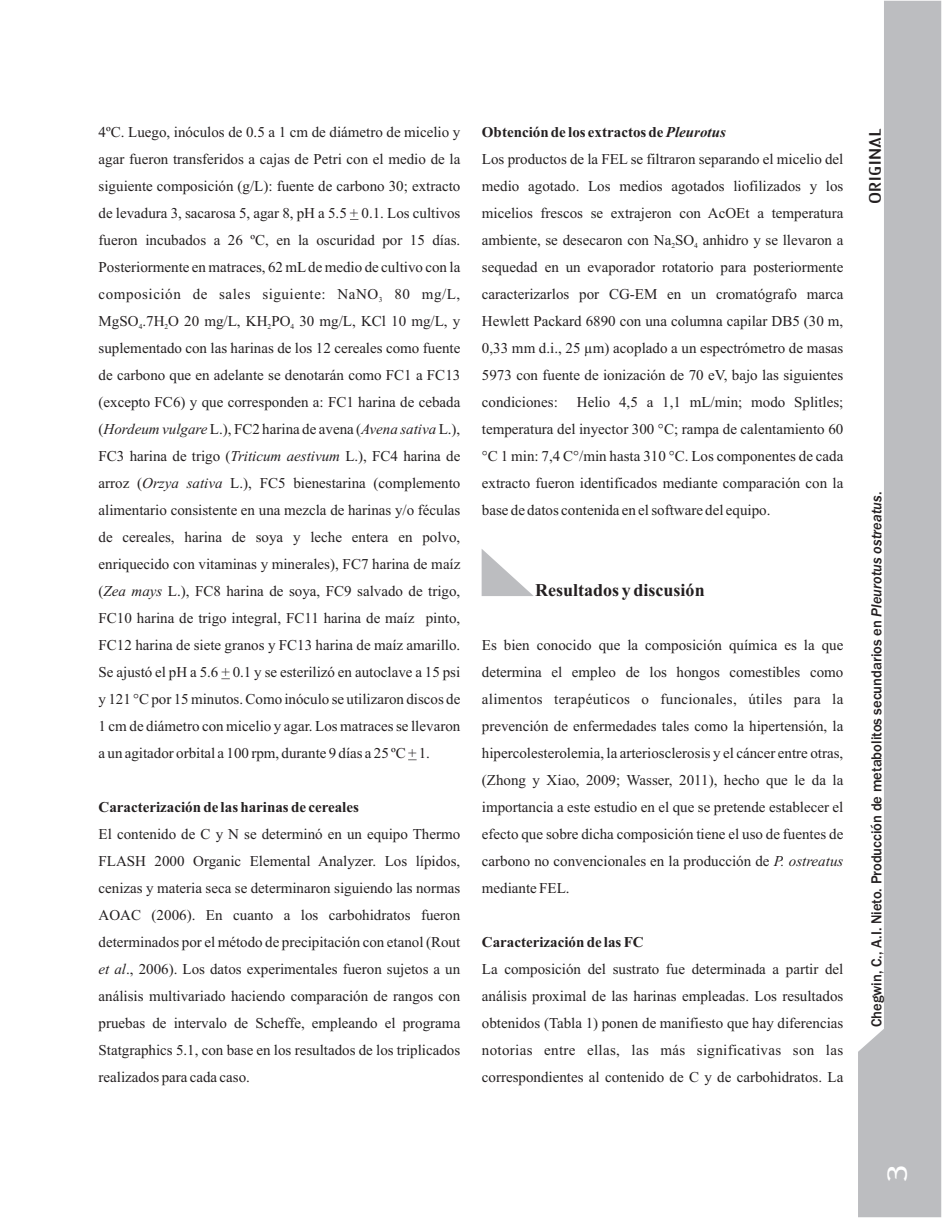
<style>
.page{position:relative;width:942px;height:1218px;background:#fff}
.page>*{position:absolute;margin:0;border:0;box-sizing:border-box;transform-origin:0 0}
.t1{font:24.75px "Architecture Plain";color:#fff;scale:1.94 1}
.t2{font:700 18px "Times New Roman";color:#231f20}
.t3{font:15px/27px "Times New Roman";color:#231f20;text-align:justify}
.t4{font:500 15px "Franklin Gothic";color:#231f20}
.t5{font:700 15px "Times New Roman";color:#231f20}
.t6{font:15px "Architecture Plain";color:#231f20;scale:1.94 1}
.t7{font:7.5px "Times New Roman";color:#231f20}
.s1{font-style:italic}
.s2{font-weight:700}
.s3{font-weight:700;font-style:italic}
</style>
<div class="page">
<svg style="left:858px;top:1px;width:82px;height:1216px;fill:#bcbdc0"></svg>
<svg style="left:481px;top:549px;width:52px;height:47px"></svg>
<p class="t3" style="left:99px;top:120px;width:363px">4ºC. Luego, inóculos de 0.5 a 1 cm de diámetro de micelio y agar fueron transferidos a cajas de Petri con el medio de la siguiente composición (g/L): fuente de carbono 30; extracto de levadura 3, sacarosa 5, agar 8, pH a 5.5 + 0.1. Los cultivos fueron incubados a 26 ºC, en la oscuridad por 15 días.<br>Posteriormente en matraces, 62 mLde medio de cultivo con la composición de sales siguiente: NaNO 80 mg/L,</p>
<p class="t7" style="left:379px;top:297px;width:5px">3</p>
<p class="t3" style="left:99px;top:309px;width:363px">MgSO .7H O 20 mg/L, KH PO 30 mg/L, KCl 10 mg/L, y</p>
<p class="t7" style="left:139px;top:324px;width:5px">4</p>
<p class="t7" style="left:164px;top:324px;width:5px">2</p>
<p class="t7" style="left:267px;top:324px;width:5px">2</p>
<p class="t7" style="left:290px;top:324px;width:5px">4</p>
<p class="t3" style="left:99px;top:336px;width:363px">suplementado con las harinas de los 12 cereales como fuente de carbono que en adelante se denotarán como FC1 a FC13 (excepto FC6) y que corresponden a: FC1 harina de cebada (<span class="s1">Hordeum vulgare</span> L.), FC2 harina de avena (<span class="s1">Avena sativa</span> L.), FC3 harina de trigo (<span class="s1">Triticum aestivum</span> L.), FC4 harina de arroz (<span class="s1">Orzya sativa</span> L.), FC5 bienestarina (complemento alimentario consistente en una mezcla de harinas y/o féculas de cereales, harina de soya y leche entera en polvo, enriquecido con vitaminas y minerales), FC7 harina de maíz (<span class="s1">Zea mays</span> L.), FC8 harina de soya, FC9 salvado de trigo, FC10 harina de trigo integral, FC11 harina de maíz pinto, FC12 harina de siete granos y FC13 harina de maíz amarillo.<br>Se ajustó el pH a 5.6 + 0.1 y se esterilizó en autoclave a 15 psi y 121 °C por 15 minutos. Como inóculo se utilizaron discos de 1 cm de diámetro con micelio y agar. Los matraces se llevaron a un agitador orbital a 100 rpm, durante 9 días a 25 ºC + 1.</p>
<p class="t5" style="left:99px;top:802px;width:262px">Caracterización de las harinas de cereales</p>
<p class="t3" style="left:99px;top:822px;width:363px">El contenido de C y N se determinó en un equipo Thermo FLASH 2000 Organic Elemental Analyzer. Los lípidos, cenizas y materia seca se determinaron siguiendo las normas AOAC (2006). En cuanto a los carbohidratos fueron determinados por el método de precipitación con etanol (Rout <span class="s1">et al</span>., 2006). Los datos experimentales fueron sujetos a un análisis multivariado haciendo comparación de rangos con pruebas de intervalo de Scheffe, empleando el programa Statgraphics 5.1, con base en los resultados de los triplicados realizados para cada caso.</p>
<p class="t3" style="left:482px;top:120px;width:363px;text-align:left"><span class="s2">Obtención de los extractos de</span> <span class="s3">Pleurotus<br></span>Los productos de la FEL se filtraron separando el micelio del medio agotado. Los medios agotados liofilizados y los micelios frescos se extrajeron con AcOEt a temperatura ambiente, se desecaron con Na SO anhidro y se llevaron a</p>
<p class="t7" style="left:671px;top:243px;width:5px">2</p>
<p class="t7" style="left:694px;top:243px;width:5px">4</p>
<p class="t3" style="left:482px;top:255px;width:363px">sequedad en un evaporador rotatorio para posteriormente caracterizarlos por CG-EM en un cromatógrafo marca Hewlett Packard 6890 con una columna capilar DB5 (30 m, 0,33 mm d.i., 25 µm) acoplado a un espectrómetro de masas 5973 con fuente de ionización de 70 eV, bajo las siguientes condiciones:</p>
<p class="t3" style="left:482px;top:390px;width:363px;text-indent:95px">Helio 4,5 a 1,1 mL/min; modo Splitles; temperatura del inyector 300 °C; rampa de calentamiento 60 °C 1 min: 7,4 C°/min hasta 310 °C. Los componentes de cada extracto fueron identificados mediante comparación con la base de datos contenida en el software del equipo.</p>
<p class="t2" style="left:535px;top:584px;width:171px">Resultados y discusión</p>
<p class="t3" style="left:481px;top:633px;width:363px">Es bien conocido que la composición química es la que determina el empleo de los hongos comestibles como alimentos terapéuticos o funcionales, útiles para la prevención de enfermedades tales como la hipertensión, la hipercolesterolemia, la arteriosclerosis y el cáncer entre otras, (Zhong y Xiao, 2009; Wasser, 2011), hecho que le da la importancia a este estudio en el que se pretende establecer el efecto que sobre dicha composición tiene el uso de fuentes de carbono no convencionales en la producción de <span class="s1">P. ostreatus </span>mediante FEL.</p>
<p class="t5" style="left:481px;top:937px;width:163px">Caracterización de las FC</p>
<p class="t3" style="left:481px;top:957px;width:363px">La composición del sustrato fue determinada a partir del análisis proximal de las harinas empleadas. Los resultados obtenidos (Tabla 1) ponen de manifiesto que hay diferencias notorias entre ellas, las más significativas son las correspondientes al contenido de C y de carbohidratos. La</p>
<p class="t6" style="left:867px;top:204px;width:41px;rotate:-90deg">ORIGINAL</p>
<p class="t4" style="left:870px;top:1027px;width:537px;rotate:-90deg">Chegwin, C., A.I. Nieto. Producción de metabolitos secundarios en <span class="s1">Pleurotus ostreatus</span>.</p>
<h1 class="t1" style="left:885px;top:1183px;width:11px;rotate:-90deg">3</h1>
</div>
